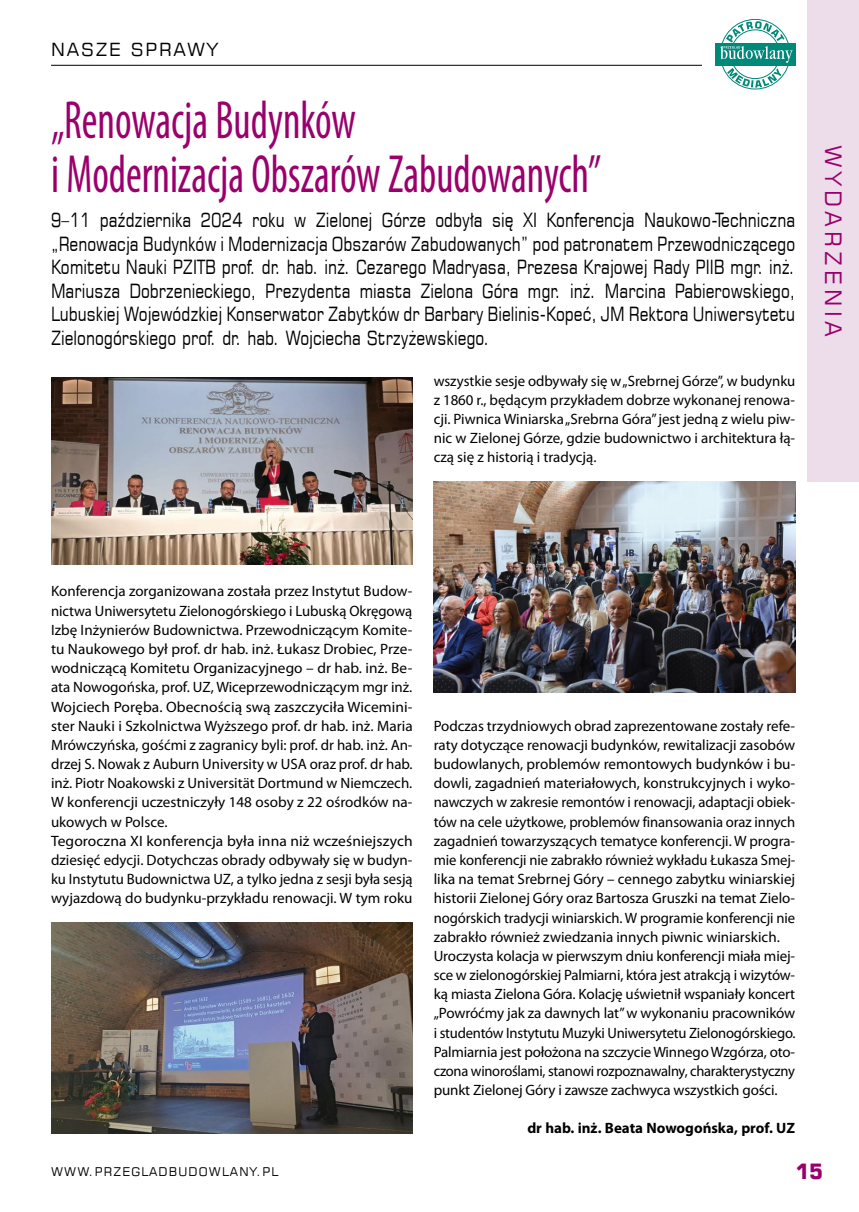
<style>
.page{position:relative;width:859px;height:1212px;background:#fff}
.page>*{position:absolute;margin:0;border:0;box-sizing:border-box;transform-origin:0 0}
.t1{font:condensed 54px/54px "Myriad Pro";color:#9a006c;scale:.8 1}
.t2{font:22.5px "Square 721 EU";color:#9a006c}
.t3{font:700 21px "Square 721 EU";color:#9a006c;scale:.95 1}
.t4{font:19.5px/23.5px "Square 721 EU";color:#000;text-align:justify;scale:.8 1}
.t5{font:18px "Square 721 EU";letter-spacing:.1em;color:#000}
.t6{font:15px/19.2px "Myriad Pro";letter-spacing:-.005em;color:#000}
.t7{font:700 15px "Myriad Pro";color:#000}
.t8{font:12px "Square 721 EU";letter-spacing:.1em;color:#000}
</style>
<div class="page">
<div style="left:808px;top:0;width:51px;height:481px;background:#eddce9"></div>
<hr style="left:51px;top:65px;width:744px;height:1px;background:#000">
<div style="left:702px;top:0;width:93px;height:93px;background:#fff"></div>
<div style="left:715px;top:43px;width:80px;height:22px;background:#008879"></div>
<svg style="left:720px;top:21px;width:73px;height:67px"></svg>
<img style="left:434px;top:481px;width:361px;height:211px">
<img style="left:51px;top:922px;width:361px;height:211px">
<img style="left:51px;top:377px;width:361px;height:187px">
<p class="t5" style="left:51px;top:38px;width:168px">nasze sprawy</p>
<h1 class="t1" style="left:51px;top:92px;width:689px">„Renowacja Budynków<br>i Modernizacja Obszarów Zabudowanych”</h1>
<p class="t4" style="left:51px;top:208px;width:932px">9–11 października 2024 roku w Zielonej Górze odbyła się XI Konferencja Naukowo-Techniczna „Renowacja Budynków i Modernizacja Obszarów Zabudowanych” pod patronatem Przewodniczącego Komitetu Nauki PZITB prof. dr. hab. inż. Cezarego Madryasa, Prezesa Krajowej Rady PIIB mgr. inż.<br>Mariusza Dobrzenieckiego, Prezydenta miasta Zielona Góra mgr. inż. Marcina Pabierowskiego, Lubuskiej Wojewódzkiej Konserwator Zabytków dr Barbary Bielinis-Kopeć, JM Rektora Uniwersytetu Zielonogórskiego prof. dr. hab. Wojciecha Strzyżewskiego.</p>
<p class="t6" style="left:434px;top:371px;width:363px;text-align:justify">wszystkie sesje odbywały się w „Srebrnej Górze”, w budynku z 1860 r., będącym przykładem dobrze wykonanej renowa&shy;cji. Piwnica Winiarska „Srebrna Góra” jest jedną z wielu piw&shy;nic w Zielonej Górze, gdzie budownictwo i architektura łą&shy;czą się z historią i tradycją.</p>
<h2 class="t2" style="left:847px;top:145px;width:193px;rotate:90deg">WYDARZENIA</h2>
<p class="t6" style="left:51px;top:582px;width:363px">Konferencja zorganizowana została przez Instytut Budow&shy;nictwa Uniwersytetu Zielonogórskiego i Lubuską Okręgową Izbę Inżynierów Budownictwa. Przewodniczącym Komite&shy;tu Naukowego był prof. dr hab. inż. Łukasz Drobiec, Prze&shy;wodniczącą Komitetu Organizacyjnego – dr hab. inż. Be&shy;ata Nowogońska, prof. UZ, Wiceprzewodniczącym mgr inż.<br>Wojciech Poręba. Obecnością swą zaszczyciła Wicemini&shy;ster Nauki i Szkolnictwa Wyższego prof. dr hab. inż. Maria Mrówczyńska, gośćmi z zagranicy byli: prof. dr hab. inż. An&shy;drzej S. Nowak z Auburn University w USA oraz prof. dr hab. inż. Piotr Noakowski z Universität Dortmund w Niemczech.<br>W konferencji uczestniczyły 148 osoby z 22 ośrodków na&shy;ukowych w Polsce.<br>Tegoroczna XI konferencja była inna niż wcześniejszych dziesięć edycji. Dotychczas obrady odbywały się w budyn&shy;ku Instytutu Budownictwa UZ, a tylko jedna z sesji była sesją wyjazdową do budynku-przykładu renowacji. W tym roku</p>
<p class="t6" style="left:434px;top:716px;width:363px">Podczas trzydniowych obrad zaprezentowane zostały refe&shy;raty dotyczące renowacji budynków, rewitalizacji zasobów budowlanych, problemów remontowych budynków i bu&shy;dowli, zagadnień materiałowych, konstrukcyjnych i wyko&shy;nawczych w zakresie remontów i renowacji, adaptacji obiek&shy;tów na cele użytkowe, problemów finansowania oraz innych zagadnień towarzyszących tematyce konferencji. W progra&shy;mie konferencji nie zabrakło również wykładu Łukasza Smej&shy;lika na temat Srebrnej Góry – cennego zabytku winiarskiej historii Zielonej Góry oraz Bartosza Gruszki na temat Zielo&shy;nogórskich tradycji winiarskich. W programie konferencji nie zabrakło również zwiedzania innych piwnic winiarskich.<br>Uroczysta kolacja w pierwszym dniu konferencji miała miej&shy;sce w zielonogórskiej Palmiarni, która jest atrakcją i wizytów&shy;ką miasta Zielona Góra. Kolację uświetnił wspaniały koncert „Powróćmy jak za dawnych lat” w wykonaniu pracowników i studentów Instytutu Muzyki Uniwersytetu Zielonogórskiego.<br>Palmiarnia jest położona na szczycie Winnego Wzgórza, oto&shy;czona winoroślami, stanowi rozpoznawalny, charakterystyczny punkt Zielonej Góry i zawsze zachwyca wszystkich gości.</p>
<p class="t7" style="left:527px;top:1118px;width:269px">dr hab. inż. Beata Nowogońska, prof. UZ</p>
<p class="t8" style="left:51px;top:1164px;width:229px">www.przegladbudowlany.pl</p>
<h3 class="t3" style="left:795px;top:1158px;width:31px">15</h3>
</div>
